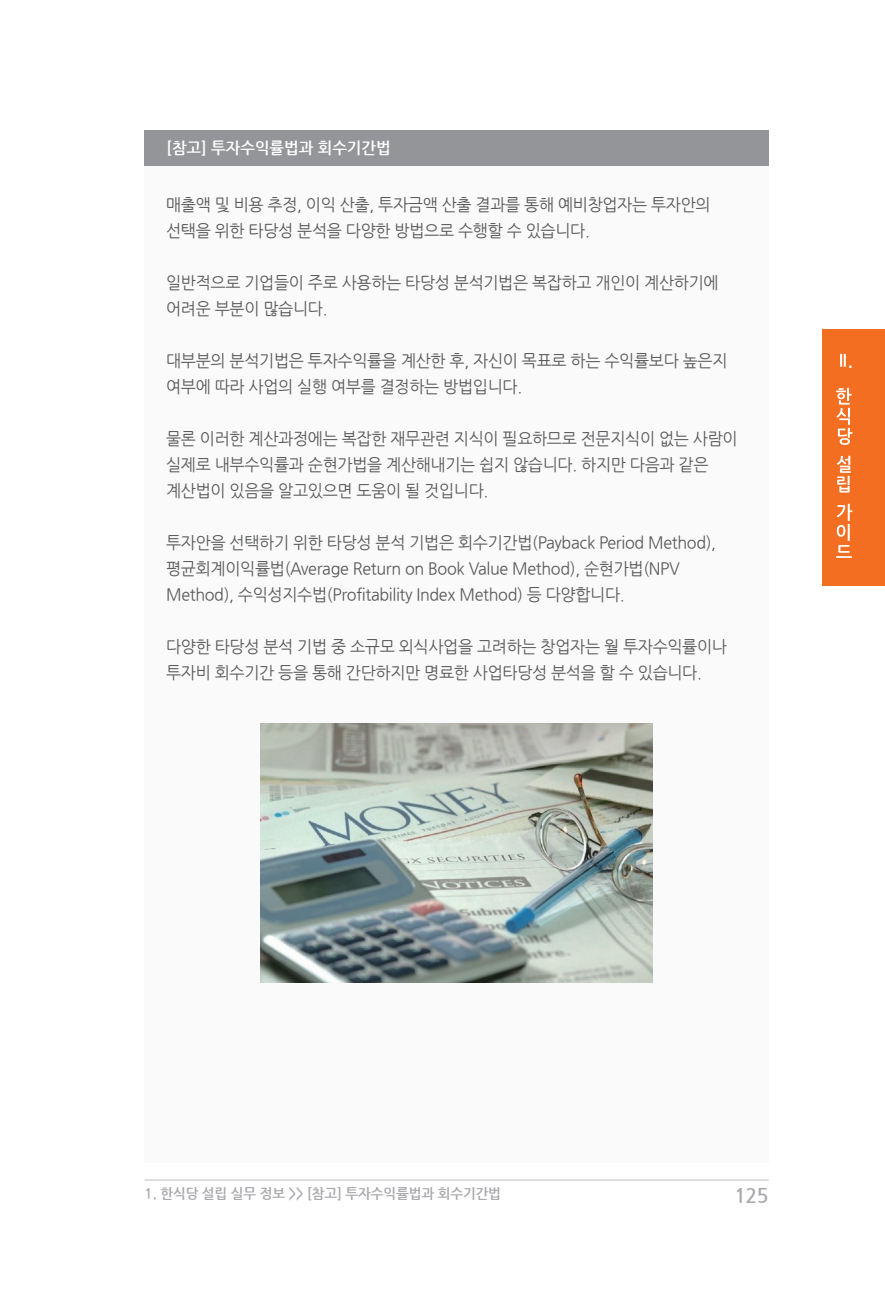
<style>
.page{position:relative;width:885px;height:1310px;background:#fff}
.page>*{position:absolute;margin:0;border:0;box-sizing:border-box;transform-origin:0 0}
.t1{font:700 20px "Nanum Gothic";color:#a8a9ad}
.본문{font:16.6px/26px "Nanum Gothic";letter-spacing:-.02em;color:#57585a}
.그림제목{font:700 16px "Nanum Gothic";color:#fff}
.위치선정_좌{font:700 14px "Nanum Gothic";letter-spacing:-.01em;color:#a8a9ad}
</style>
<div class="page">
<hr style="left:145px;top:1179px;width:623px;height:1px;background:#bcbdc0">
<div style="left:822px;top:329px;width:62px;height:256px;background:#f36e21"></div>
<svg style="left:840px;top:354px;width:11px;height:14px"></svg>
<svg style="left:836px;top:388px;width:16px;height:57px"></svg>
<svg style="left:836px;top:456px;width:14px;height:36px"></svg>
<svg style="left:836px;top:504px;width:16px;height:54px"></svg>
<div style="left:145px;top:130px;width:623px;height:1032px;background:#fafafa"></div>
<img style="left:261px;top:723px;width:391px;height:259px">
<div style="left:145px;top:130px;width:623px;height:36px;background:#939598"></div>
<p class="그림제목" style="left:166px;top:140px;width:226px">[참고] 투자수익률법과 회수기간법</p>
<p class="본문" style="left:166px;top:192px;width:546px">매출액 및 비용 추정, 이익 산출, 투자금액 산출 결과를 통해 예비창업자는 투자안의 선택을 위한 타당성 분석을 다양한 방법으로 수행할 수 있습니다.</p>
<p class="본문" style="left:166px;top:270px;width:554px">일반적으로 기업들이 주로 사용하는 타당성 분석기법은 복잡하고 개인이 계산하기에 어려운 부분이 많습니다.</p>
<p class="본문" style="left:166px;top:348px;width:563px">대부분의 분석기법은 투자수익률을 계산한 후, 자신이 목표로 하는 수익률보다 높은지 여부에 따라 사업의 실행 여부를 결정하는 방법입니다.</p>
<p class="본문" style="left:166px;top:426px;width:573px">물론 이러한 계산과정에는 복잡한 재무관련 지식이 필요하므로 전문지식이 없는 사람이 실제로 내부수익률과 순현가법을 계산해내기는 쉽지 않습니다. 하지만 다음과 같은 계산법이 있음을 알고있으면 도움이 될 것입니다.</p>
<p class="본문" style="left:166px;top:530px;width:551px">투자안을 선택하기 위한 타당성 분석 기법은 회수기간법(Payback Period Method), 평균회계이익률법(Average Return on Book Value Method), 순현가법(NPV<br>Method), 수익성지수법(Profitability Index Method) 등 다양합니다.</p>
<p class="본문" style="left:166px;top:634px;width:562px">다양한 타당성 분석 기법 중 소규모 외식사업을 고려하는 창업자는 월 투자수익률이나 투자비 회수기간 등을 통해 간단하지만 명료한 사업타당성 분석을 할 수 있습니다.</p>
<p class="위치선정_좌" style="left:145px;top:1186px;width:358px">1. 한식당 설립 실무 정보 &gt;&gt; [참고] 투자수익률법과 회수기간법</p>
<p class="t1" style="left:734px;top:1186px;width:36px">125</p>
</div>
